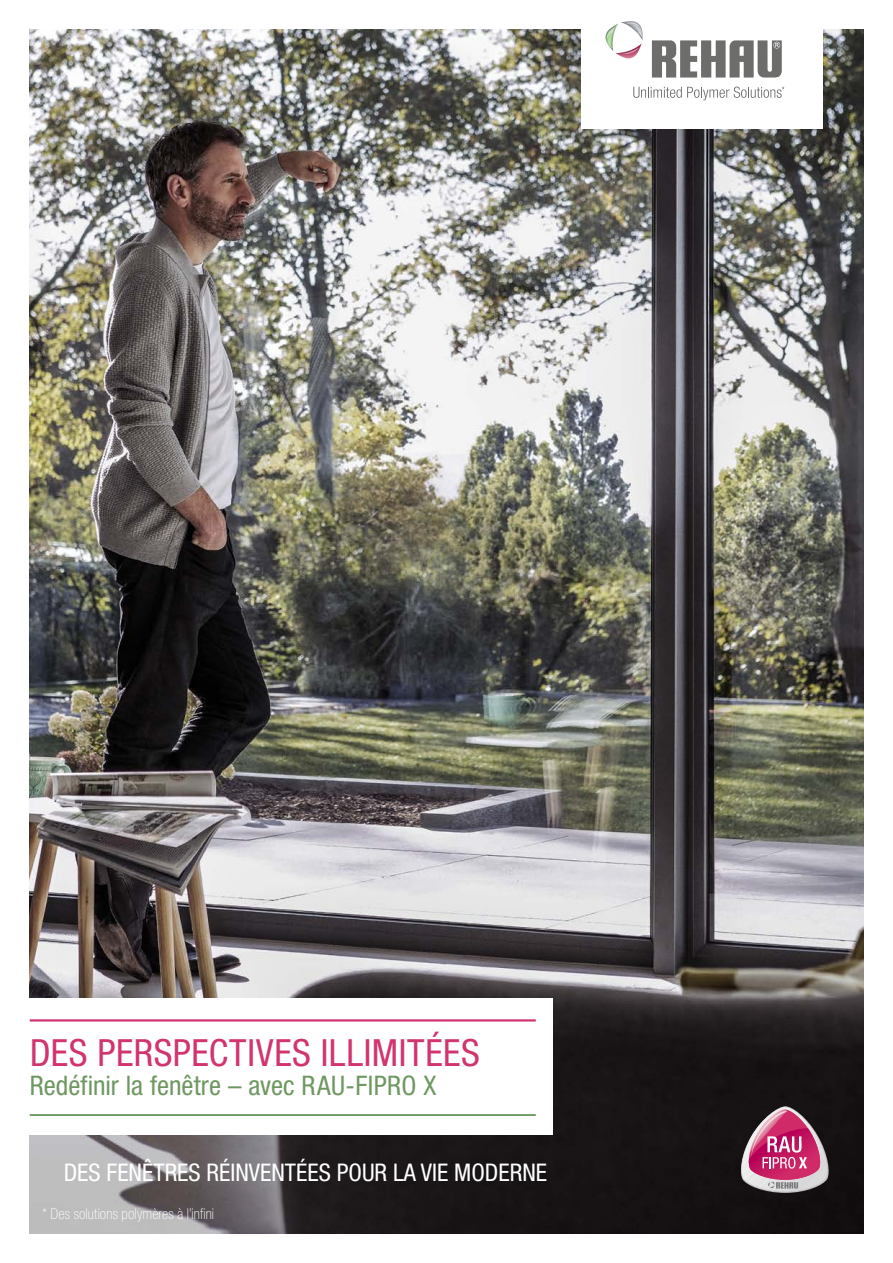
<style>
.page{position:relative;width:893px;height:1263px;background:#fff}
.page>*{position:absolute;margin:0;border:0;box-sizing:border-box;transform-origin:0 0}
.Cover_page_headline{font:condensed 37.5px "Helvetica Neue LTW1 G";letter-spacing:.015em;color:#d1346e}
.Cover_page_subline{font:condensed 27px "Helvetica Neue LTW1 G";letter-spacing:.005em;color:#6e9861}
.t1{font:condensed 24.3px "Helvetica Neue LTW1 G";color:#fff}
.Bodytext{font:100 condensed 15px "Helvetica Neue LTW1 G";letter-spacing:.01em;color:#fff}
</style>
<div class="page">
<img style="left:30px;top:30px;width:833px;height:1203px">
<div style="left:0;top:998px;width:553px;height:136px;background:#fff"></div>
<hr style="left:30px;top:1019px;width:506px;height:2px;background:#d1346e">
<hr style="left:30px;top:1114px;width:506px;height:2px;background:#6e9861">
<svg style="left:740px;top:1106px;width:90px;height:87px;background:#9d5975"></svg>
<div style="left:581px;top:0;width:241px;height:128px;background:#fff"></div>
<svg style="left:652px;top:40px;width:130px;height:38px"></svg>
<svg style="left:605px;top:21px;width:38px;height:38px"></svg>
<svg style="left:633px;top:87px;width:151px;height:13px"></svg>
<p class="Cover_page_headline" style="left:30px;top:1031px;width:452px">DES PERSPECTIVES ILLIMITÉES</p>
<p class="Cover_page_subline" style="left:30px;top:1070px;width:408px">Redéfinir la fenêtre – avec RAU-FIPRO X</p>
<p class="t1" style="left:64px;top:1158px;width:485px">DES FENÊTRES RÉINVENTÉES POUR LA VIE MODERNE</p>
<p class="Bodytext" style="left:43px;top:1205px;width:173px">* Des solutions polymères à l’infini</p>
</div>
